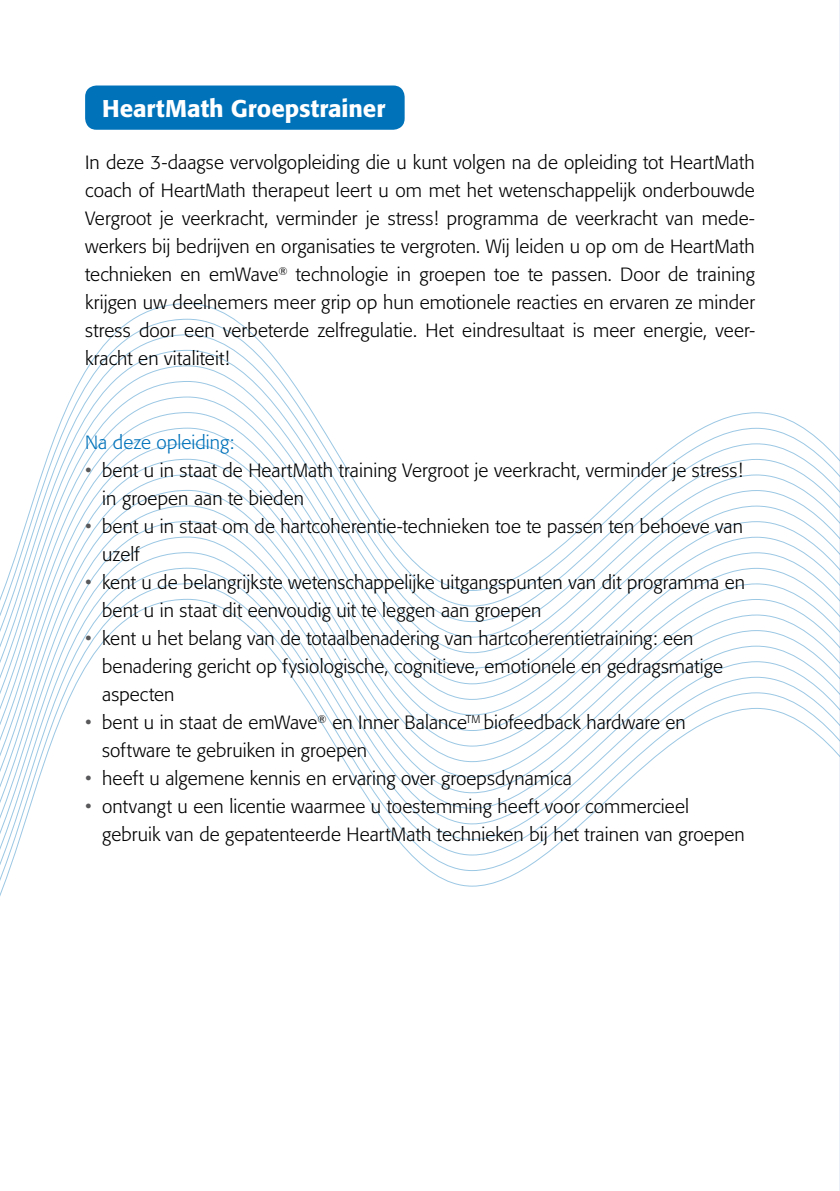
<style>
.page{position:relative;width:840px;height:1191px;background:#fff}
.page>*{position:absolute;margin:0;border:0;box-sizing:border-box;transform-origin:0 0}
.t1{font:500 24px "Formata";color:#fff}
.t2{font:300 19px/28px "Formata";letter-spacing:.005em;color:#000}
.t3{font:300 19px "Formata";letter-spacing:.005em;color:#0072ba}
.s1{font-size:20px;color:#58585a}
</style>
<div class="page">
<hr style="left:839px;top:0;width:1px;height:1191px;background:#eaeff8">
<svg style="left:0;top:303px;width:839px;height:593px"></svg>
<div style="left:85px;top:85px;width:319px;height:45px;background:#0072ba;border-radius:11px"></div>
<p class="t1" style="left:102px;top:94px;width:284px">HeartMath Groepstrainer</p>
<p class="t2" style="left:85px;top:149px;width:671px;text-align:justify">In deze 3-daagse vervolgopleiding die u kunt volgen na de opleiding tot HeartMath coach of HeartMath therapeut leert u om met het wetenschappelijk onderbouwde Vergroot je veerkracht, verminder je stress! programma de veerkracht van mede&shy;werkers bij bedrijven en organisaties te vergroten. Wij leiden u op om de HeartMath technieken en emWave<sup>®</sup> technologie in groepen toe te passen. Door de training krijgen uw deelnemers meer grip op hun emotionele reacties en ervaren ze minder stress door een verbeterde zelfregulatie. Het eindresultaat is meer energie, veer&shy;kracht en vitaliteit!</p>
<p class="t3" style="left:85px;top:431px;width:151px">Na deze opleiding:</p>
<p class="t2" style="left:102px;top:457px;width:641px;text-indent:-17px"><span class="s1">•</span> bent u in staat de HeartMath training Vergroot je veerkracht, verminder je stress! in groepen aan te bieden</p>
<p class="t2" style="left:102px;top:513px;width:642px;text-indent:-17px"><span class="s1">•</span> bent u in staat om de hartcoherentie-technieken toe te passen ten behoeve van uzelf</p>
<p class="t2" style="left:102px;top:569px;width:644px;text-indent:-17px"><span class="s1">•</span> kent u de belangrijkste wetenschappelijke uitgangspunten van dit programma en bent u in staat dit eenvoudig uit te leggen aan groepen</p>
<p class="t2" style="left:102px;top:625px;width:622px;text-indent:-17px"><span class="s1">•</span> kent u het belang van de totaalbenadering van hartcoherentietraining: een benadering gericht op fysiologische, cognitieve, emotionele en gedragsmatige aspecten</p>
<p class="t2" style="left:102px;top:709px;width:585px;text-indent:-17px"><span class="s1">•</span> bent u in staat de emWave<sup>®</sup> en Inner Balance<sup>TM</sup> biofeedback hardware en software te gebruiken in groepen</p>
<p class="t2" style="left:85px;top:765px;width:488px"><span class="s1">•</span> heeft u algemene kennis en ervaring over groepsdynamica</p>
<p class="t2" style="left:102px;top:793px;width:644px;text-indent:-17px"><span class="s1">•</span> ontvangt u een licentie waarmee u toestemming heeft voor commercieel gebruik van de gepatenteerde HeartMath technieken bij het trainen van groepen</p>
</div>
